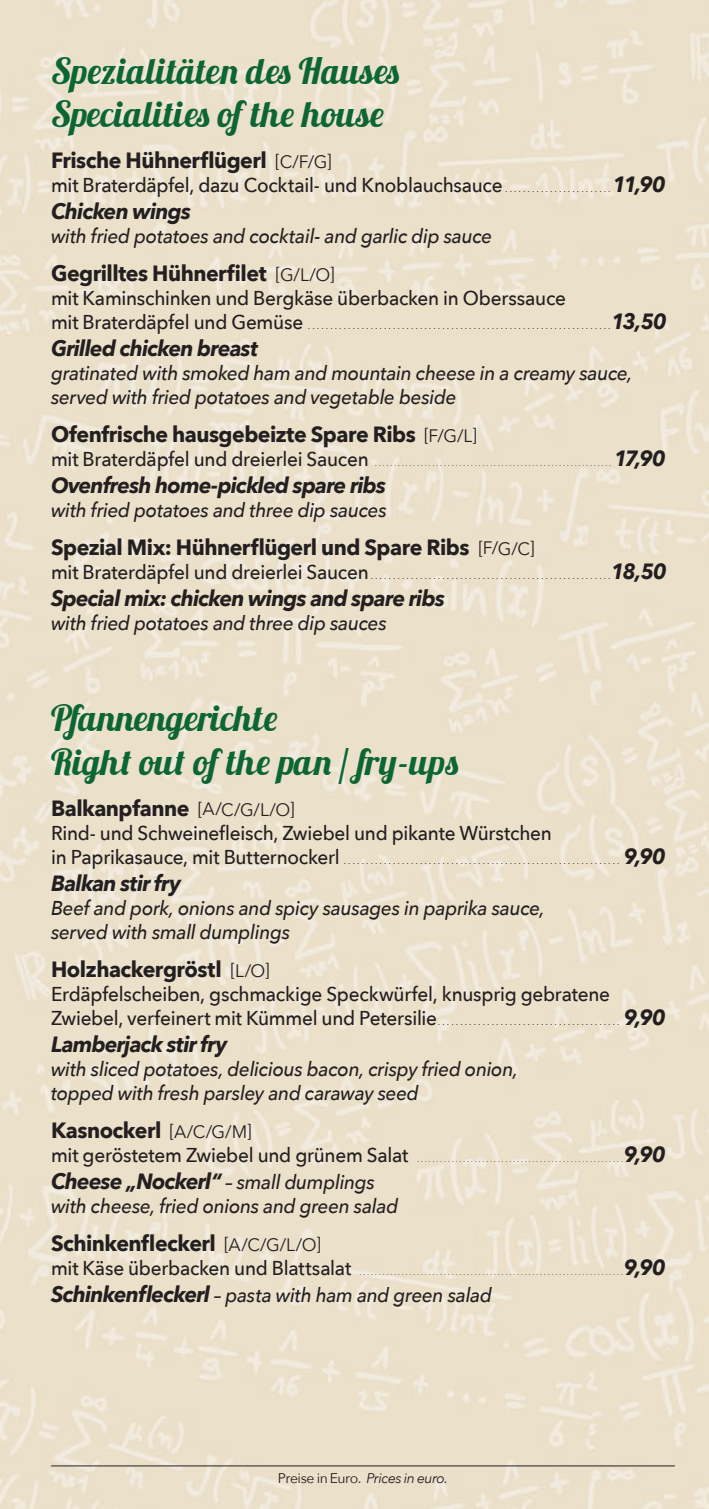
<style>
.page{position:relative;width:709px;height:1509px;background:#fff}
.page>*{position:absolute;margin:0;border:0;box-sizing:border-box;transform-origin:0 0}
.t1{font:36px/43.2px "Lobster 1.3";letter-spacing:.015em;color:#0c6634}
.t2{font:200 22px/26.8px "Avenir Next";color:#231f20}
.t3{font:700 22px "Avenir Next";letter-spacing:-.025em;color:#231f20}
.t4{font:italic 700 22px "Avenir Next";letter-spacing:-.035em;color:#231f20}
.t5{font:italic 500 20px/24px "Avenir Next";letter-spacing:-.015em;color:#231f20;scale:.95 1}
.t6{font:500 20px "Avenir Next";letter-spacing:-.015em;color:#231f20;scale:.95 1}
.t7{font:200 18px "Avenir Next";color:#231f20}
.t8{font:14px "Avenir Next";letter-spacing:-.035em;color:#231f20}
.s1{font-weight:400;font-size:18px}
.s2{font-weight:200;font-size:22px}
.s3{font-weight:700;font-style:italic;font-size:22px}
.s4{font-weight:500;font-size:20px}
.s5{font-weight:700;font-style:italic}
.s6{font-weight:700}
.s7{font-weight:700;font-size:22px}
.s8{font-style:italic}
</style>
<div class="page">
<img style="left:0;top:0;width:709px;height:1508px">
<hr style="left:51px;top:1465px;width:624px;height:1px;background:#231f20">
<h1 class="t1" style="left:51px;top:49px;width:350px">Spezialitäten des Hauses<br>Specialities of the house</h1>
<p class="t3" style="left:51px;top:141px;width:282px">Frische Hühnerflügerl <span class="s1">[C/F/G]</span></p>
<p class="t6" style="left:51px;top:168px;width:648px">mit Braterdäpfel, dazu Cocktail- und Knoblauchsauce<span class="s2">........................</span><span class="s3">11,90</span></p>
<p class="t4" style="left:51px;top:192px;width:142px">Chicken wings</p>
<p class="t5" style="left:51px;top:223px;width:466px">with fried potatoes and cocktail- and garlic dip sauce</p>
<p class="t3" style="left:51px;top:254px;width:285px">Gegrilltes Hühnerfilet <span class="s1">[G/L/O]</span></p>
<p class="t6" style="left:51px;top:281px;width:543px">mit Kaminschinken und Bergkäse überbacken in Oberssauce</p>
<p class="t2" style="left:51px;top:306px;width:617px"><span class="s4">mit Braterdäpfel und Gemüse</span> ....................................................................<span class="s5">13,50<br>Grilled chicken breast</span></p>
<p class="t5" style="left:51px;top:360px;width:613px">gratinated with smoked ham and mountain cheese in a creamy sauce, served with fried potatoes and vegetable beside</p>
<p class="t3" style="left:51px;top:415px;width:427px">Ofenfrische hausgebeizte Spare Ribs <span class="s1">[F/G/L]</span></p>
<p class="t7" style="left:51px;top:444px;width:616px"><span class="s4">mit Braterdäpfel und dreierlei Saucen</span> ..............................................................<span class="s3">17,90</span></p>
<p class="t4" style="left:51px;top:466px;width:337px">Ovenfresh home-pickled spare ribs</p>
<p class="t5" style="left:51px;top:497px;width:355px">with fried potatoes and three dip sauces</p>
<p class="t2" style="left:51px;top:534px;width:617px;line-height:24px"><span class="s6">Spezial Mix: Hühnerflügerl und Spare Ribs</span> <span class="s1">[F/G/C]<br></span><span class="s4">mit Braterdäpfel und dreierlei Saucen</span>......................................................<span class="s5">18,50</span></p>
<p class="t4" style="left:51px;top:579px;width:395px">Special mix: chicken wings and spare ribs</p>
<p class="t5" style="left:51px;top:610px;width:355px">with fried potatoes and three dip sauces</p>
<h1 class="t1" style="left:51px;top:696px;width:410px">Pfannengerichte<br>Right out of the pan / fry-ups</h1>
<p class="t3" style="left:51px;top:788px;width:245px">Balkanpfanne <span class="s1">[A/C/G/L/O]</span></p>
<p class="t6" style="left:51px;top:815px;width:528px">Rind- und Schweinefleisch, Zwiebel und pikante Würstchen</p>
<p class="t2" style="left:51px;top:841px;width:616px"><span class="s4">in Paprikasauce, mit Butternockerl</span> .............................................................. <span class="s5">9,90<br>Balkan stir fry</span></p>
<p class="t5" style="left:51px;top:894px;width:521px">Beef and pork, onions and spicy sausages in paprika sauce, served with small dumplings</p>
<p class="t3" style="left:51px;top:949px;width:220px">Holzhackergröstl <span class="s1">[L/O]</span></p>
<p class="t6" style="left:51px;top:976px;width:590px">Erdäpfelscheiben, gschmackige Speckwürfel, knusprig gebratene</p>
<p class="t2" style="left:51px;top:1002px;width:616px"><span class="s4">Zwiebel, verfeinert mit Kümmel und Petersilie</span>......................................... <span class="s5">9,90<br>Lamberjack stir fry</span></p>
<p class="t5" style="left:51px;top:1055px;width:493px">with sliced potatoes, delicious bacon, crispy fried onion, topped with fresh parsley and caraway seed</p>
<p class="t3" style="left:51px;top:1110px;width:202px">Kasnockerl <span class="s1">[A/C/G/M]</span></p>
<p class="t7" style="left:51px;top:1140px;width:616px"><span class="s4">mit geröstetem Zwiebel und grünem Salat</span> ......................................................<span class="s3">9,90</span></p>
<p class="t4" style="left:51px;top:1161px;width:325px">Cheese „Nockerl“ <span class="s4">– small dumplings</span></p>
<p class="t5" style="left:51px;top:1192px;width:367px">with cheese, fried onions and green salad</p>
<p class="t3" style="left:51px;top:1223px;width:271px">Schinkenfleckerl <span class="s1">[A/C/G/L/O]</span></p>
<p class="t7" style="left:51px;top:1253px;width:616px"><span class="s4">mit Käse überbacken und Blattsalat</span> .....................................................................<span class="s3">9,90</span></p>
<p class="t5" style="left:51px;top:1281px;width:466px"><span class="s7">Schinkenfleckerl</span> – pasta with ham and green salad</p>
<p class="t8" style="left:278px;top:1466px;width:172px">Preise in Euro. <span class="s8">Prices in euro.</span></p>
</div>
